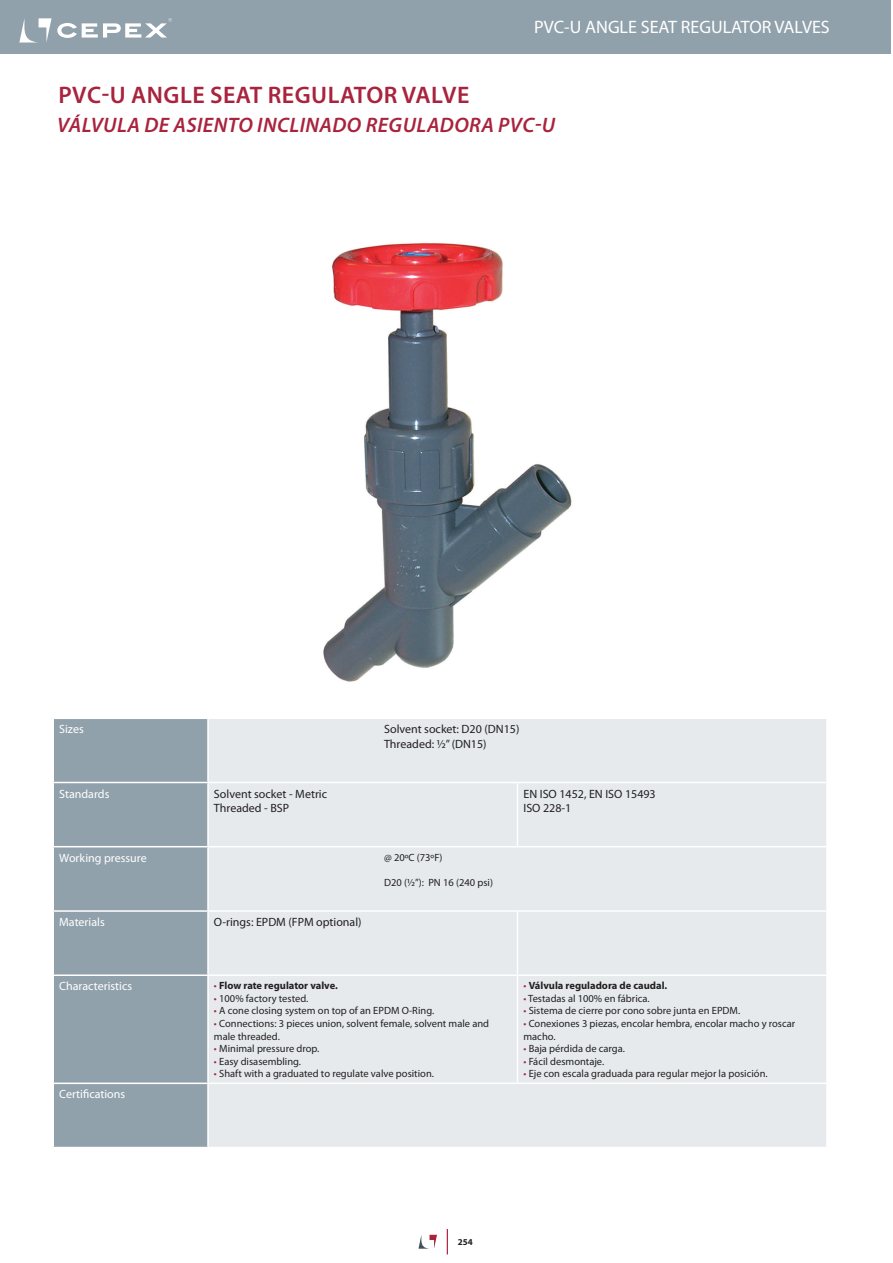
<style>
.page{position:relative;width:893px;height:1263px;background:#fff}
.page>*{position:absolute;margin:0;border:0;box-sizing:border-box;transform-origin:0 0}
.t1{font:600 24px "Myriad Pro";letter-spacing:.02em;color:#a9233d}
.t2{font:italic 600 21px "Myriad Pro";letter-spacing:.02em;color:#a9233d}
.t3{font:18px "Myriad Pro";color:#fff}
.t4{font:12px/14.4px "Myriad Pro";color:#231f20}
.t5{font:12px "Myriad Pro";color:#fff}
.t6{font:10.5px/12.6px "Myriad Pro";color:#231f20}
.t7{font:700 10.5px "Myriad Pro";color:#231f20}
.t8{font:700 9px "Myriad Pro";color:#231f20}
.s1{font-weight:400;color:#a9233d}
.s2{color:#a9233d}
</style>
<div class="page">
<div style="left:0;top:0;width:891px;height:54px;background:#91a1ab"></div>
<svg style="left:418px;top:1235px;width:19px;height:14px"></svg>
<svg style="left:447px;top:1229px;width:1px;height:25px"></svg>
<svg style="left:19px;top:18px;width:153px;height:25px"></svg>
<img style="left:323px;top:243px;width:249px;height:439px">
<div style="left:54px;top:719px;width:153px;height:428px;background:#91a1ab"></div>
<div style="left:209px;top:719px;width:617px;height:428px;background:#e6eaed"></div>
<hr style="left:52px;top:782px;width:156px;height:1px;background:#fff">
<hr style="left:208px;top:782px;width:309px;height:1px;background:#fff">
<hr style="left:517px;top:782px;width:311px;height:1px;background:#fff">
<hr style="left:517px;top:783px;width:1px;height:63px;background:#fff">
<hr style="left:52px;top:846px;width:156px;height:1px;background:#fff">
<hr style="left:208px;top:846px;width:309px;height:1px;background:#fff">
<hr style="left:517px;top:846px;width:311px;height:1px;background:#fff">
<hr style="left:52px;top:910px;width:156px;height:2px;background:#fff">
<hr style="left:208px;top:910px;width:309px;height:2px;background:#fff">
<hr style="left:517px;top:910px;width:311px;height:2px;background:#fff">
<hr style="left:517px;top:912px;width:1px;height:62px;background:#fff">
<hr style="left:52px;top:974px;width:156px;height:2px;background:#fff">
<hr style="left:208px;top:974px;width:309px;height:2px;background:#fff">
<hr style="left:517px;top:974px;width:311px;height:2px;background:#fff">
<hr style="left:517px;top:976px;width:1px;height:106px;background:#fff">
<hr style="left:52px;top:1082px;width:156px;height:2px;background:#fff">
<hr style="left:208px;top:1082px;width:309px;height:2px;background:#fff">
<hr style="left:517px;top:1082px;width:311px;height:2px;background:#fff">
<h3 class="t3" style="left:534px;top:16px;width:297px">PVC-U ANGLE SEAT REGULATOR VALVES</h3>
<h1 class="t1" style="left:58px;top:80px;width:412px">PVC-U ANGLE SEAT REGULATOR VALVE</h1>
<h2 class="t2" style="left:57px;top:111px;width:499px">VÁLVULA DE ASIENTO INCLINADO REGULADORA PVC-U</h2>
<p class="t5" style="left:59px;top:722px;width:26px">Sizes</p>
<p class="t4" style="left:384px;top:722px;width:137px">Solvent socket: D20 (DN15)<br>Threaded: ½” (DN15)</p>
<p class="t5" style="left:59px;top:786px;width:52px">Standards</p>
<p class="t4" style="left:214px;top:786px;width:115px">Solvent socket - Metric<br>Threaded - BSP</p>
<p class="t4" style="left:523px;top:786px;width:134px">EN ISO 1452, EN ISO 15493<br>ISO 228-1</p>
<p class="t5" style="left:59px;top:850px;width:89px">Working pressure</p>
<p class="t6" style="left:384px;top:850px;width:60px">@ 20ºC (73ºF)</p>
<p class="t6" style="left:384px;top:876px;width:110px">D20 (½”): PN 16 (240 psi)</p>
<p class="t5" style="left:59px;top:914px;width:47px">Materials</p>
<p class="t4" style="left:214px;top:915px;width:149px">O-rings: EPDM (FPM optional)</p>
<p class="t5" style="left:59px;top:979px;width:74px">Characteristics</p>
<p class="t7" style="left:214px;top:979px;width:125px"><span class="s1">•</span> Flow rate regulator valve.</p>
<p class="t6" style="left:214px;top:992px;width:96px"><span class="s2">•</span> 100% factory tested.</p>
<p class="t6" style="left:214px;top:1004px;width:222px"><span class="s2">•</span> A cone closing system on top of an EPDM O-Ring.</p>
<p class="t6" style="left:214px;top:1017px;width:277px"><span class="s2">•</span> Connections: 3 pieces union, solvent female, solvent male and male threaded.</p>
<p class="t6" style="left:214px;top:1042px;width:107px"><span class="s2">•</span> Minimal pressure drop.</p>
<p class="t6" style="left:214px;top:1055px;width:89px"><span class="s2">•</span> Easy disasembling.</p>
<p class="t6" style="left:214px;top:1067px;width:222px"><span class="s2">•</span> Shaft with a graduated to regulate valve position.</p>
<p class="t5" style="left:59px;top:1087px;width:67px">Certifications</p>
<p class="t7" style="left:523px;top:979px;width:145px"><span class="s1">•</span> Válvula reguladora de caudal.</p>
<p class="t6" style="left:523px;top:992px;width:128px"><span class="s2">•</span> Testadas al 100% en fábrica.</p>
<p class="t6" style="left:523px;top:1004px;width:218px"><span class="s2">•</span> Sistema de cierre por cono sobre junta en EPDM.</p>
<p class="t6" style="left:523px;top:1017px;width:273px"><span class="s2">•</span> Conexiones 3 piezas, encolar hembra, encolar macho y roscar macho.</p>
<p class="t6" style="left:523px;top:1042px;width:103px"><span class="s2">•</span> Baja pérdida de carga.</p>
<p class="t6" style="left:523px;top:1055px;width:82px"><span class="s2">•</span> Fácil desmontaje.</p>
<p class="t6" style="left:523px;top:1067px;width:246px"><span class="s2">•</span> Eje con escala graduada para regular mejor la posición.</p>
<p class="t8" style="left:458px;top:1236px;width:16px">254</p>
</div>
